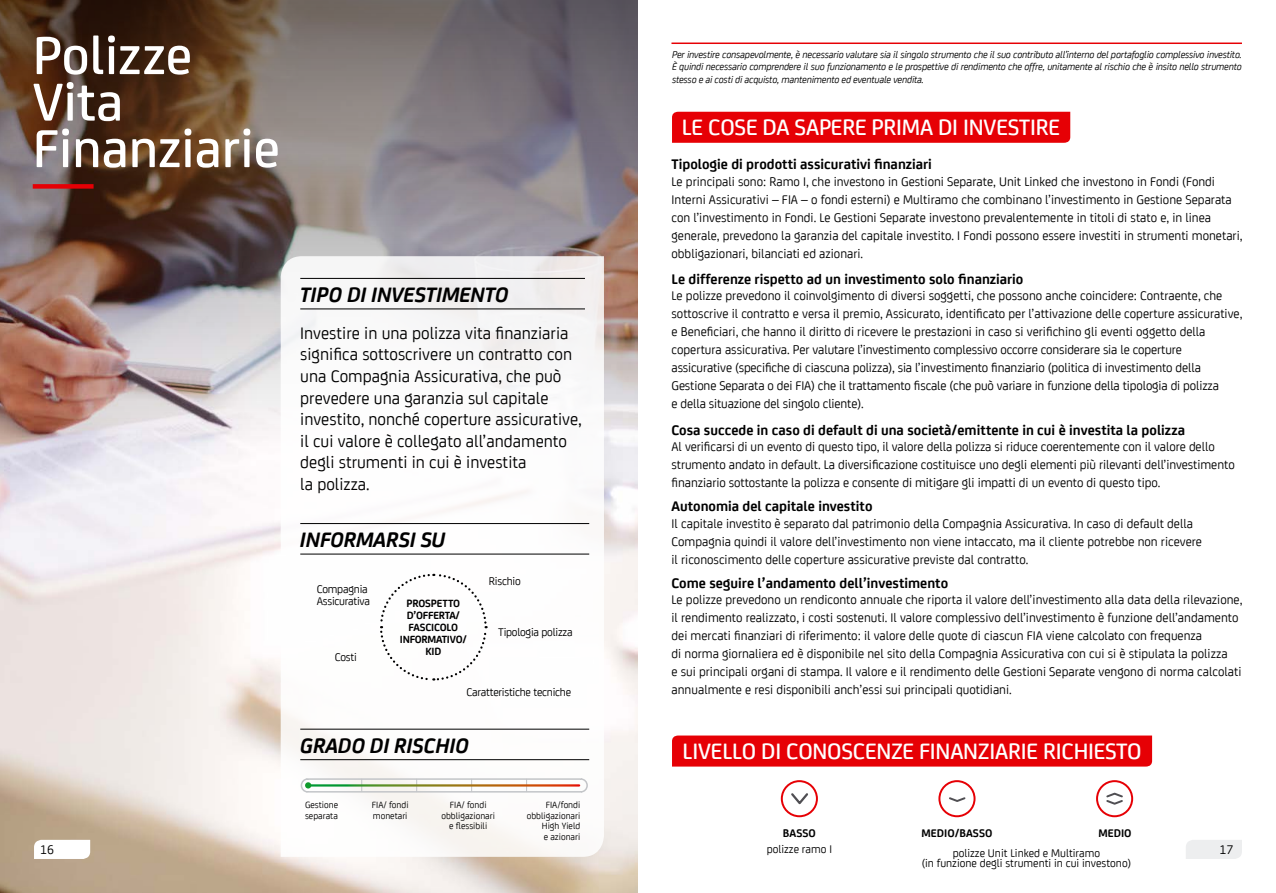
<style>
.page{position:relative;width:1276px;height:893px;background:#fff}
.page>*{position:absolute;margin:0;border:0;box-sizing:border-box;transform-origin:0 0}
.t1{font:500 57px/46.5px "Uni Credit";color:#fff}
.t2{font:500 24px "Uni Credit";letter-spacing:-.01em;color:#fff}
.t3{font:italic 700 22.5px "Uni Credit";letter-spacing:-.01em;color:#000}
.t4{font:18px/21.6px "Uni Credit";color:#000}
.t5{font:700 15px "Uni Credit";color:#000}
.t6{font:15px "Uni Credit";color:#000}
.t7{font:13.5px/18px "Uni Credit";color:#000}
.t8{font:12px/10.5px "Uni Credit";color:#000;text-align:center}
.t9{font:12px/12px "Uni Credit";letter-spacing:-.02em;color:#000}
.t10{font:700 11.85px "Uni Credit";color:#000}
.t11{font:700 11.25px/12px "Uni Credit";letter-spacing:-.02em;color:#000;text-align:center}
.t12{font:italic 10.5px/12.8px "Uni Credit";letter-spacing:-.02em;color:#000;text-align:justify}
.t13{font:9.75px/10.5px "Uni Credit";color:#000}
</style>
<div class="page">
<img style="left:0;top:723px;width:638px;height:170px">
<img style="left:0;top:0;width:638px;height:723px">
<div style="left:672px;top:735px;width:480px;height:32px;background:#e60005"></div>
<div style="left:781px;top:780px;width:37px;height:37px;border:2px solid #e60005;border-radius:50%"></div>
<svg style="left:791px;top:793px;width:17px;height:12px"></svg>
<div style="left:938px;top:780px;width:37px;height:37px;border:2px solid #e60005;border-radius:50%"></div>
<svg style="left:949px;top:797px;width:17px;height:5px"></svg>
<div style="left:1096px;top:780px;width:37px;height:37px;border:2px solid #e60005;border-radius:50%"></div>
<svg style="left:1106px;top:792px;width:17px;height:13px"></svg>
<hr style="left:671px;top:43px;width:571px;height:1px;background:#e60005">
<div style="left:672px;top:112px;width:398px;height:31px;background:#e60005"></div>
<svg style="left:1186px;top:840px;width:56px;height:19px"></svg>
<svg style="left:281px;top:256px;width:323px;height:601px"></svg>
<div style="left:33px;top:184px;width:61px;height:5px;background:#e60005"></div>
<hr style="left:300px;top:278px;width:285px;height:1px;background:#000">
<hr style="left:300px;top:309px;width:285px;height:1px;background:#000">
<svg style="left:379px;top:573px;width:109px;height:109px"></svg>
<hr style="left:300px;top:523px;width:289px;height:1px;background:#000">
<hr style="left:300px;top:554px;width:289px;height:1px;background:#000">
<hr style="left:300px;top:729px;width:289px;height:1px;background:#000">
<hr style="left:300px;top:759px;width:289px;height:1px;background:#000">
<div style="left:301px;top:778px;width:287px;height:14px;border:2px solid #c3c5c8;border-radius:6px"></div>
<hr style="left:308px;top:784px;width:271px;height:3px;background:#fff">
<svg style="left:305px;top:782px;width:6px;height:6px"></svg>
<svg style="left:34px;top:840px;width:56px;height:19px"></svg>
<h1 class="t1" style="left:33px;top:28px;width:249px">Polizze<br>Vita<br>Finanziarie</h1>
<p class="t7" style="left:40px;top:839px;width:16px">16</p>
<p class="t6" style="left:40px;top:839px;width:17px">16</p>
<h3 class="t3" style="left:300px;top:278px;width:210px">TIPO DI INVESTIMENTO</h3>
<p class="t4" style="left:300px;top:321px;width:283px">Investire in una polizza vita finanziaria significa sottoscrivere un contratto con una Compagnia Assicurativa, che può prevedere una garanzia sul capitale investito, nonché coperture assicurative, il cui valore è collegato all’andamento degli strumenti in cui è investita<br>la polizza.</p>
<h3 class="t3" style="left:300px;top:523px;width:147px">INFORMARSI SU</h3>
<p class="t9" style="left:317px;top:582px;width:55px">Compagnia<br>Assicurativa</p>
<p class="t9" style="left:335px;top:650px;width:24px">Costi</p>
<p class="t11" style="left:400px;top:597px;width:69px">PROSPETTO<br>D’OFFERTA/<br>FASCICOLO<br>INFORMATIVO/<br>KID</p>
<p class="t9" style="left:489px;top:575px;width:33px">Rischio</p>
<p class="t9" style="left:498px;top:625px;width:76px">Tipologia polizza</p>
<p class="t9" style="left:466px;top:685px;width:106px">Caratteristiche tecniche</p>
<h3 class="t3" style="left:300px;top:728px;width:171px">GRADO DI RISCHIO</h3>
<p class="t13" style="left:305px;top:799px;width:35px">Gestione separata</p>
<p class="t13" style="left:372px;top:799px;width:38px">FIA/ fondi monetari</p>
<p class="t13" style="left:441px;top:799px;width:55px;text-align:center">FIA/ fondi obbligazionari e flessibili</p>
<p class="t13" style="left:527px;top:799px;width:55px;text-align:right">FIA/fondi obbligazionari<br>High Yield<br>e azionari</p>
<p class="t12" style="left:672px;top:47px;width:571px">Per investire consapevolmente, è necessario valutare sia il singolo strumento che il suo contributo all’interno del portafoglio complessivo investito.<br>È quindi necessario comprendere il suo funzionamento e le prospettive di rendimento che offre, unitamente al rischio che è insito nello strumento stesso e ai costi di acquisto, mantenimento ed eventuale vendita.</p>
<h2 class="t2" style="left:682px;top:110px;width:380px">LE COSE DA SAPERE PRIMA DI INVESTIRE</h2>
<p class="t5" style="left:671px;top:153px;width:262px">Tipologie di prodotti assicurativi finanziari</p>
<p class="t7" style="left:671px;top:171px;width:572px">Le principali sono: Ramo I, che investono in Gestioni Separate, Unit Linked che investono in Fondi (Fondi Interni Assicurativi – FIA – o fondi esterni) e Multiramo che combinano l’investimento in Gestione Separata con l’investimento in Fondi. Le Gestioni Separate investono prevalentemente in titoli di stato e, in linea generale, prevedono la garanzia del capitale investito. I Fondi possono essere investiti in strumenti monetari, obbligazionari, bilanciati ed azionari.</p>
<p class="t5" style="left:671px;top:268px;width:353px">Le differenze rispetto ad un investimento solo finanziario</p>
<p class="t7" style="left:671px;top:286px;width:572px">Le polizze prevedono il coinvolgimento di diversi soggetti, che possono anche coincidere: Contraente, che sottoscrive il contratto e versa il premio, Assicurato, identificato per l’attivazione delle coperture assicurative, e Beneficiari, che hanno il diritto di ricevere le prestazioni in caso si verifichino gli eventi oggetto della copertura assicurativa. Per valutare l’investimento complessivo occorre considerare sia le coperture assicurative (specifiche di ciascuna polizza), sia l’investimento finanziario (politica di investimento della Gestione Separata o dei FIA) che il trattamento fiscale (che può variare in funzione della tipologia di polizza<br>e della situazione del singolo cliente).</p>
<p class="t5" style="left:671px;top:418px;width:515px">Cosa succede in caso di default di una società/emittente in cui è investita la polizza</p>
<p class="t7" style="left:671px;top:437px;width:565px">Al verificarsi di un evento di questo tipo, il valore della polizza si riduce coerentemente con il valore dello strumento andato in default. La diversificazione costituisce uno degli elementi più rilevanti dell’investimento finanziario sottostante la polizza e consente di mitigare gli impatti di un evento di questo tipo.</p>
<p class="t5" style="left:671px;top:495px;width:202px">Autonomia del capitale investito</p>
<p class="t7" style="left:671px;top:513px;width:532px">Il capitale investito è separato dal patrimonio della Compagnia Assicurativa. In caso di default della<br>Compagnia quindi il valore dell’investimento non viene intaccato, ma il cliente potrebbe non ricevere il riconoscimento delle coperture assicurative previste dal contratto.</p>
<p class="t5" style="left:671px;top:571px;width:278px">Come seguire l’andamento dell’investimento</p>
<p class="t7" style="left:671px;top:590px;width:572px">Le polizze prevedono un rendiconto annuale che riporta il valore dell’investimento alla data della rilevazione, il rendimento realizzato, i costi sostenuti. Il valore complessivo dell’investimento è funzione dell’andamento dei mercati finanziari di riferimento: il valore delle quote di ciascun FIA viene calcolato con frequenza<br>di norma giornaliera ed è disponibile nel sito della Compagnia Assicurativa con cui si è stipulata la polizza<br>e sui principali organi di stampa. Il valore e il rendimento delle Gestioni Separate vengono di norma calcolati annualmente e resi disponibili anch’essi sui principali quotidiani.</p>
<h2 class="t2" style="left:682px;top:734px;width:460px">LIVELLO DI CONOSCENZE FINANZIARIE RICHIESTO</h2>
<p class="t10" style="left:783px;top:824px;width:35px">BASSO</p>
<p class="t8" style="left:767px;top:843px;width:67px">polizze ramo I</p>
<p class="t10" style="left:921px;top:824px;width:72px">MEDIO/BASSO</p>
<p class="t10" style="left:1098px;top:824px;width:35px">MEDIO</p>
<p class="t8" style="left:921px;top:847px;width:211px">polizze Unit Linked e Multiramo<br>(in funzione degli strumenti in cui investono)</p>
<p class="t7" style="left:1219px;top:839px;width:16px">17</p>
</div>
